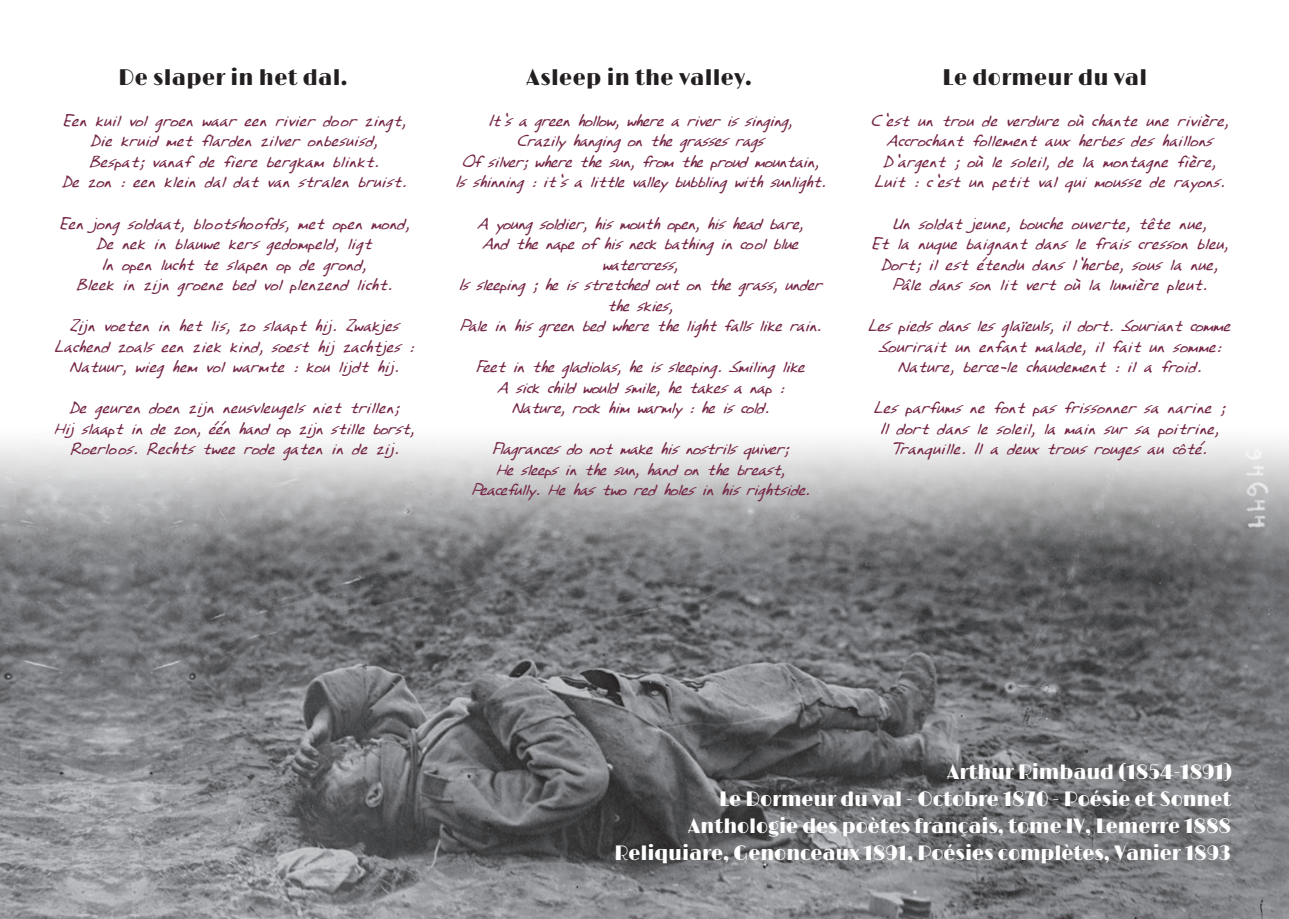
<style>
.page{position:relative;width:1289px;height:919px;background:#fff}
.page>*{position:absolute;margin:0;border:0;box-sizing:border-box;transform-origin:0 0}
.t1{font:22.8px "Limelight";letter-spacing:.02em;color:#231f20;scale:.9 1}
.t2{font:21px/27px "Limelight";color:#fff;text-align:right;scale:.9 1}
.t3{font:italic 17.1px/20.5px "Emilys Hand";color:#752647;text-align:center}
.s1{color:#fff}
</style>
<div class="page">
<img style="left:0;top:440px;width:1288px;height:478px">
<h1 class="t1" style="left:119px;top:63px;width:256px">De slaper in het dal.</h1>
<p class="t3" style="left:61px;top:109px;width:355px">Eenkuilvolgroenwaareenrivierdoorzingt, Diekruidmetflardenzilveronbesuisd, Bespat;vanafdefierebergkamblinkt.<br>Dezon:eenkleindaldatvanstralenbruist.</p>
<p class="t3" style="left:57px;top:212px;width:362px">Eenjongsoldaat,blootshoofds,metopenmond, Denekinblauwekersgedompeld,ligt Inopenluchtteslapenopdegrond, Bleekinzijngroenebedvolplenzendlicht.</p>
<p class="t3" style="left:54px;top:315px;width:370px">Zijnvoeteninhetlis,zoslaapthij.Zwakjes<br>Lachendzoalseenziekkind,soesthijzachtjes:<br>Natuur,wieghemvolwarmte:koulijdthij.</p>
<p class="t3" style="left:53px;top:397px;width:371px">Degeurendoenzijnneusvleugelsniettrillen;<br>Hijslaaptindezon,éénhandopzijnstilleborst,<br>Roerloos.Rechtstweerodegatenindezij.</p>
<h1 class="t1" style="left:526px;top:63px;width:252px">Asleep in the valley.</h1>
<p class="t3" style="left:454px;top:109px;width:381px">It’sagreenhollow,whereariverissinging, Crazilyhangingonthegrassesrags Ofsilver;wherethesun,fromtheproudmountain, Isshinning:it’salittlevalleybubblingwithsunlight.</p>
<p class="t3" style="left:457px;top:212px;width:374px">Ayoungsoldier,hismouthopen,hisheadbare, Andthenapeofhisneckbathingincoolblue watercress, Issleeping;heisstretchedoutonthegrass,under theskies, Paleinhisgreenbedwherethelightfallslikerain.</p>
<p class="t3" style="left:474px;top:356px;width:341px">Feetinthegladiolas,heissleeping.Smilinglike<br>Asickchildwouldsmile,hetakesanap:<br>Nature,rockhimwarmly:heiscold.</p>
<p class="t3" style="left:470px;top:438px;width:349px">Flagrancesdonotmakehisnostrilsquiver;<br>Hesleepsinthesun,handonthebreast,<br>Peacefully.Hehastworedholesinhisrightside.</p>
<h1 class="t1" style="left:942px;top:63px;width:237px">Le dormeur du val<span class="s1">.</span></h1>
<p class="t3" style="left:869px;top:109px;width:369px">C’estuntroudeverdureoùchanteunerivière, Accrochantfollementauxherbesdeshaillons D’argent;oùlesoleil,delamontagnefière, Luit:c’estunpetitvalquimoussederayons.</p>
<p class="t3" style="left:869px;top:212px;width:369px">Unsoldatjeune,boucheouverte,têtenue, Etlanuquebaignantdanslefraiscressonbleu, Dort;ilestétendudansl’herbe,souslanue, Pâledanssonlitvertoùlalumièrepleut.</p>
<p class="t3" style="left:867px;top:315px;width:373px">Lespiedsdanslesglaïeuls,ildort.Souriantcomme<br>Souriraitunenfantmalade,ilfaitunsomme:<br>Nature,berce-lechaudement:ilafroid.</p>
<p class="t3" style="left:872px;top:397px;width:362px">Lesparfumsnefontpasfrissonnersanarine;<br>Ildortdanslesoleil,lamainsursapoitrine,<br>Tranquille.Iladeuxtrousrougesaucôté.</p>
<p class="t2" style="left:614px;top:757px;width:688px">Arthur Rimbaud (1854-1891)<br>Le Dormeur du val - Octobre 1870 - Poésie et Sonnet Anthologie des poètes français, tome IV, Lemerre 1888<br>Reliquiare, Genonceaux 1891, Poésies complètes, Vanier 1893</p>
</div>
